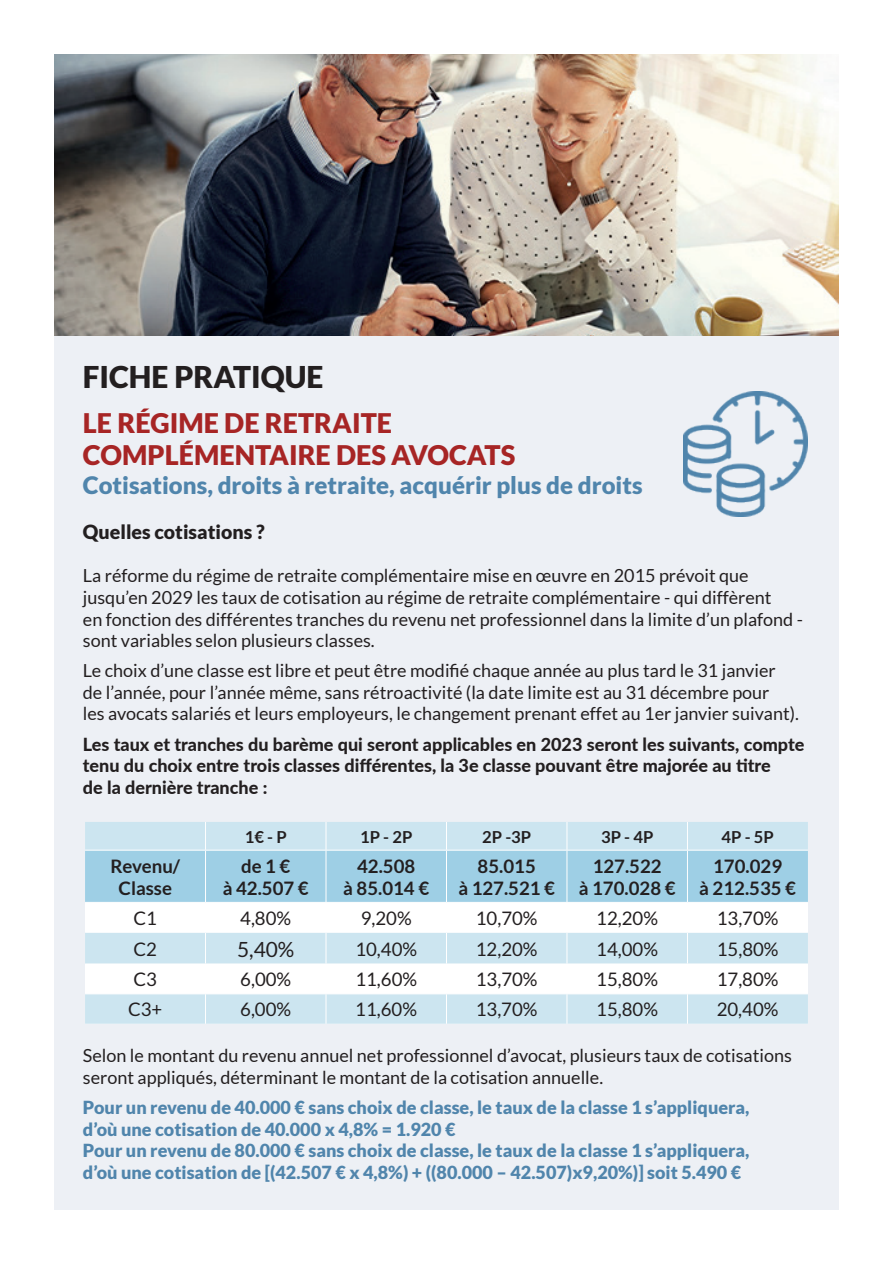
<style>
.page{position:relative;width:893px;height:1263px;background:#fff}
.page>*{position:absolute;margin:0;border:0;box-sizing:border-box;transform-origin:0 0}
.t1{font:900 30px "Lato";color:#231f20}
.t2{font:900 27px/32.4px "Lato";color:#a72525}
.t3{font:900 24px "Lato";color:#5085ac}
.t4{font:20.85px "Lato";color:#231f20}
.t5{font:900 19.5px "Lato";color:#231f20}
.t6{font:18.6px "Lato";color:#231f20}
.t7{font:700 18.6px/22.4px "Lato";color:#231f20;text-align:center}
.t8{font:18px/21.6px "Lato";color:#231f20}
.t9{font:900 18px/21.6px "Lato";color:#5085ac}
.t10{font:800 18px/21.6px "Lato";color:#231f20}
.t11{font:700 16.5px "Lato";color:#231f20}
</style>
<div class="page">
<img style="left:54px;top:54px;width:785px;height:282px">
<div style="left:54px;top:336px;width:785px;height:874px;background:#edf0f5"></div>
<img style="left:684px;top:392px;width:124px;height:124px">
<svg style="left:85px;top:933px;width:723px;height:91px;background:#ddedf4"></svg>
<svg style="left:85px;top:822px;width:723px;height:110px;background:#c5e2ef"></svg>
<hr style="left:85px;top:932px;width:121px;height:1px;background:#fff">
<hr style="left:206px;top:932px;width:120px;height:1px;background:#fff">
<hr style="left:205px;top:933px;width:1px;height:30px;background:#fff">
<hr style="left:326px;top:932px;width:120px;height:1px;background:#fff">
<hr style="left:326px;top:933px;width:1px;height:30px;background:#fff">
<hr style="left:446px;top:932px;width:121px;height:1px;background:#fff">
<hr style="left:446px;top:933px;width:1px;height:30px;background:#fff">
<hr style="left:567px;top:932px;width:120px;height:1px;background:#fff">
<hr style="left:567px;top:933px;width:1px;height:30px;background:#fff">
<hr style="left:687px;top:932px;width:121px;height:1px;background:#fff">
<hr style="left:687px;top:933px;width:1px;height:30px;background:#fff">
<hr style="left:85px;top:963px;width:121px;height:1px;background:#fff">
<hr style="left:206px;top:963px;width:120px;height:1px;background:#fff">
<svg style="left:205px;top:964px;width:1px;height:29px"></svg>
<hr style="left:326px;top:963px;width:120px;height:1px;background:#fff">
<svg style="left:326px;top:964px;width:1px;height:29px"></svg>
<hr style="left:446px;top:963px;width:121px;height:1px;background:#fff">
<svg style="left:446px;top:964px;width:1px;height:29px"></svg>
<hr style="left:567px;top:963px;width:120px;height:1px;background:#fff">
<svg style="left:567px;top:964px;width:1px;height:29px"></svg>
<hr style="left:687px;top:963px;width:121px;height:1px;background:#fff">
<svg style="left:687px;top:964px;width:1px;height:29px"></svg>
<hr style="left:85px;top:993px;width:121px;height:1px;background:#fff">
<hr style="left:206px;top:993px;width:120px;height:1px;background:#fff">
<hr style="left:205px;top:994px;width:1px;height:30px;background:#fff">
<hr style="left:326px;top:993px;width:120px;height:1px;background:#fff">
<hr style="left:326px;top:994px;width:1px;height:30px;background:#fff">
<hr style="left:446px;top:993px;width:121px;height:1px;background:#fff">
<hr style="left:446px;top:994px;width:1px;height:30px;background:#fff">
<hr style="left:567px;top:993px;width:120px;height:1px;background:#fff">
<hr style="left:567px;top:994px;width:1px;height:30px;background:#fff">
<hr style="left:687px;top:993px;width:121px;height:1px;background:#fff">
<hr style="left:687px;top:994px;width:1px;height:30px;background:#fff">
<hr style="left:205px;top:850px;width:1px;height:52px;background:#fff">
<hr style="left:326px;top:850px;width:1px;height:52px;background:#fff">
<hr style="left:446px;top:850px;width:1px;height:52px;background:#fff">
<h1 class="t1" style="left:83px;top:359px;width:242px">FICHE PRATIQUE</h1>
<h2 class="t2" style="left:83px;top:406px;width:434px">LE RÉGIME DE RETRAITE<br>COMPLÉMENTAIRE DES AVOCATS</h2>
<h3 class="t3" style="left:83px;top:471px;width:561px">Cotisations, droits à retraite, acquérir plus de droits</h3>
<p class="t5" style="left:83px;top:520px;width:183px">Quelles cotisations ?</p>
<p class="t8" style="left:83px;top:565px;width:722px">La réforme du régime de retraite complémentaire mise en œuvre en 2015 prévoit que jusqu’en 2029 les taux de cotisation au régime de retraite complémentaire - qui diffèrent<br>en fonction des différentes tranches du revenu net professionnel dans la limite d’un plafond - sont variables selon plusieurs classes.</p>
<p class="t8" style="left:83px;top:660px;width:717px">Le choix d’une classe est libre et peut être modifié chaque année au plus tard le 31 janvier de l’année, pour l’année même, sans rétroactivité (la date limite est au 31 décembre pour<br>les avocats salariés et leurs employeurs, le changement prenant effet au 1er janvier suivant).</p>
<p class="t10" style="left:83px;top:732px;width:723px">Les taux et tranches du barème qui seront applicables en 2023 seront les suivants, compte tenu du choix entre trois classes différentes, la 3e classe pouvant être majorée au titre<br>de la dernière tranche :</p>
<p class="t11" style="left:245px;top:827px;width:43px">1€ - P</p>
<p class="t11" style="left:360px;top:827px;width:54px">1P - 2P</p>
<p class="t11" style="left:482px;top:827px;width:51px">2P -3P</p>
<p class="t11" style="left:601px;top:827px;width:54px">3P - 4P</p>
<p class="t11" style="left:722px;top:827px;width:54px">4P - 5P</p>
<p class="t7" style="left:110px;top:854px;width:71px">Revenu/<br>Classe</p>
<p class="t7" style="left:223px;top:854px;width:87px">de 1 €<br>à 42.507 €</p>
<p class="t7" style="left:343px;top:854px;width:87px">42.508<br>à 85.014 €</p>
<p class="t7" style="left:458px;top:854px;width:98px">85.015<br>à 127.521 €</p>
<p class="t7" style="left:579px;top:854px;width:98px">127.522<br>à 170.028 €</p>
<p class="t7" style="left:699px;top:854px;width:98px">170.029<br>à 212.535 €</p>
<p class="t6" style="left:133px;top:908px;width:25px">C1</p>
<p class="t6" style="left:240px;top:908px;width:52px">4,80%</p>
<p class="t6" style="left:361px;top:908px;width:52px">9,20%</p>
<p class="t6" style="left:476px;top:908px;width:63px">10,70%</p>
<p class="t6" style="left:596px;top:908px;width:63px">12,20%</p>
<p class="t6" style="left:717px;top:908px;width:63px">13,70%</p>
<p class="t6" style="left:133px;top:938px;width:25px">C2</p>
<p class="t4" style="left:237px;top:937px;width:59px">5,40%</p>
<p class="t6" style="left:355px;top:938px;width:63px">10,40%</p>
<p class="t6" style="left:476px;top:938px;width:63px">12,20%</p>
<p class="t6" style="left:596px;top:938px;width:63px">14,00%</p>
<p class="t6" style="left:717px;top:938px;width:63px">15,80%</p>
<p class="t6" style="left:133px;top:969px;width:25px">C3</p>
<p class="t6" style="left:240px;top:969px;width:52px">6,00%</p>
<p class="t6" style="left:355px;top:969px;width:63px">11,60%</p>
<p class="t6" style="left:476px;top:969px;width:63px">13,70%</p>
<p class="t6" style="left:596px;top:969px;width:63px">15,80%</p>
<p class="t6" style="left:717px;top:969px;width:63px">17,80%</p>
<p class="t6" style="left:128px;top:999px;width:36px">C3+</p>
<p class="t6" style="left:240px;top:999px;width:52px">6,00%</p>
<p class="t6" style="left:355px;top:999px;width:63px">11,60%</p>
<p class="t6" style="left:476px;top:999px;width:63px">13,70%</p>
<p class="t6" style="left:596px;top:999px;width:63px">15,80%</p>
<p class="t6" style="left:717px;top:999px;width:63px">20,40%</p>
<p class="t8" style="left:83px;top:1045px;width:710px">Selon le montant du revenu annuel net professionnel d’avocat, plusieurs taux de cotisations seront appliqués, déterminant le montant de la cotisation annuelle.</p>
<p class="t9" style="left:83px;top:1096px;width:668px">Pour un revenu de 40.000 € sans choix de classe, le taux de la classe 1 s’appliquera, d’où une cotisation de 40.000 x 4,8% = 1.920 €<br>Pour un revenu de 80.000 € sans choix de classe, le taux de la classe 1 s’appliquera, d’où une cotisation de [(42.507 € x 4,8%) + ((80.000 – 42.507)x9,20%)] soit 5.490 €</p>
</div>
